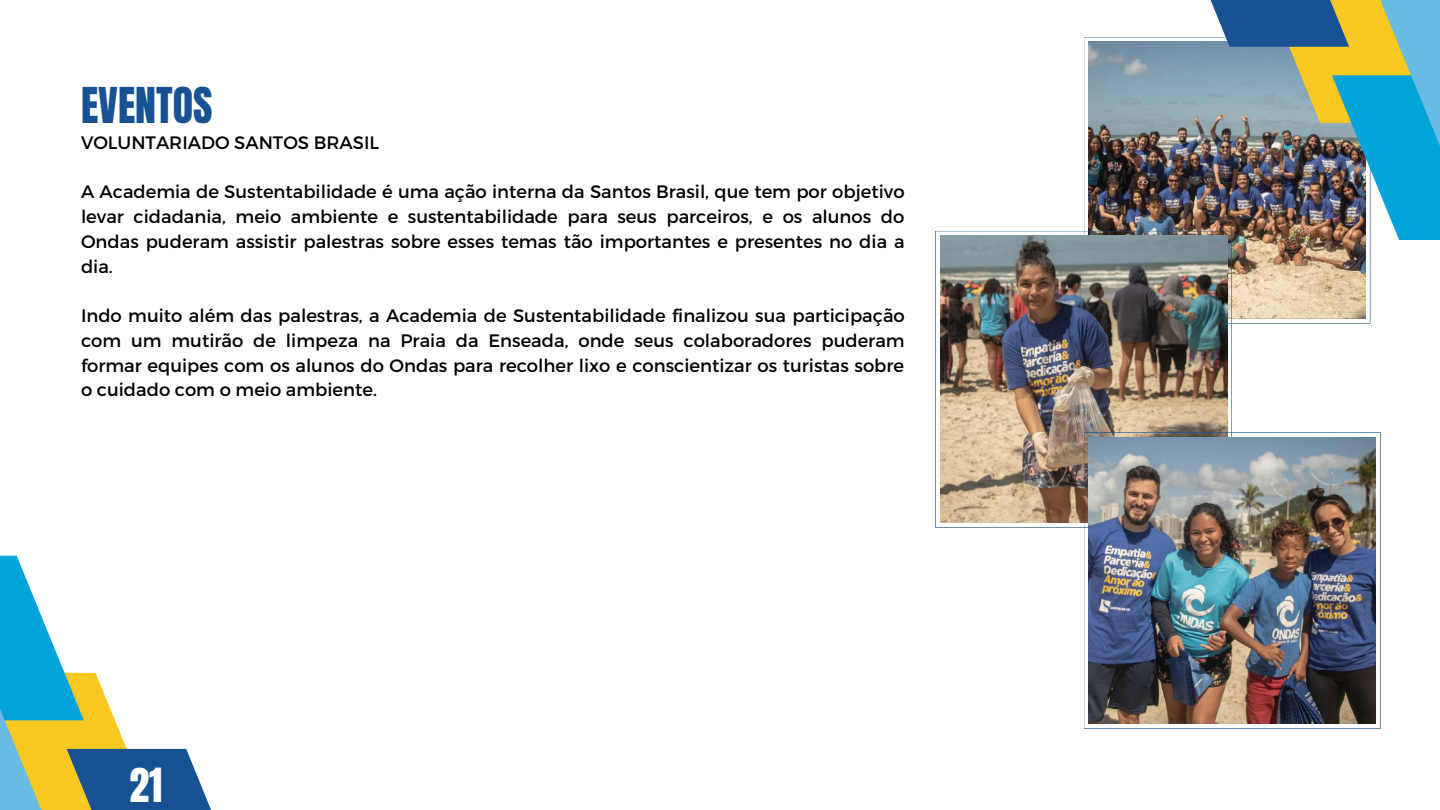
<style>
.page{position:relative;width:1440px;height:810px;background:#fff}
.page>*{position:absolute;margin:0;border:0;box-sizing:border-box;transform-origin:0 0}
.t1{font:42px "Anton";color:#185293}
.t2{font:40px "Anton";color:#fff}
.t3{font:18px/24.8px "Montserrat";color:#000;text-align:justify}
</style>
<div class="page">
<svg style="left:0;top:556px;width:211px;height:254px"></svg>
<img style="left:1084px;top:37px;width:286px;height:287px">
<img style="left:935px;top:231px;width:297px;height:297px">
<img style="left:1084px;top:432px;width:297px;height:297px">
<img style="left:1199px;top:0;width:241px;height:240px">
<h1 class="t1" style="left:81px;top:75px;width:133px">EVENTOS</h1>
<p class="t3" style="left:81px;top:129px;width:300px">VOLUNTARIADO SANTOS BRASIL</p>
<p class="t3" style="left:81px;top:179px;width:825px">A Academia de Sustentabilidade é uma ação interna da Santos Brasil, que tem por objetivo levar cidadania, meio ambiente e sustentabilidade para seus parceiros, e os alunos do Ondas puderam assistir palestras sobre esses temas tão importantes e presentes no dia a dia.</p>
<p class="t3" style="left:81px;top:302px;width:825px">Indo muito além das palestras, a Academia de Sustentabilidade finalizou sua participação com um mutirão de limpeza na Praia da Enseada, onde seus colaboradores puderam formar equipes com os alunos do Ondas para recolher lixo e conscientizar os turistas sobre o cuidado com o meio ambiente.</p>
<h2 class="t2" style="left:129px;top:756px;width:34px">21</h2>
</div>
